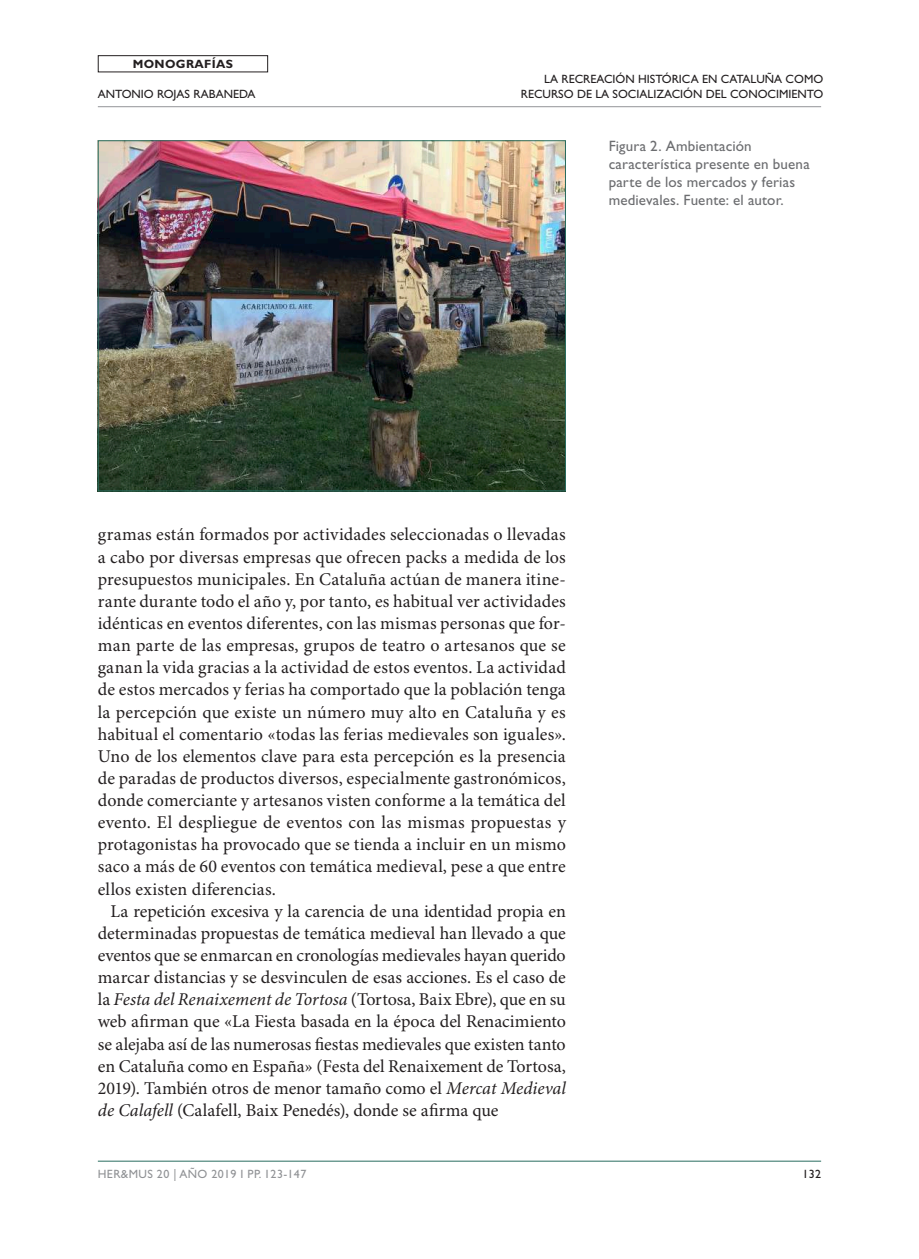
<style>
.page{position:relative;width:919px;height:1259px;background:#fff}
.page>*{position:absolute;margin:0;border:0;box-sizing:border-box;transform-origin:0 0}
.t1{font:18px/22.2px "Minion Pro";color:#231f20;text-align:justify}
.t2{font:15px/18px "Gill Sans Std";letter-spacing:.01em;color:#6c6d70}
.t3{font:12px/14.4px "Gill Sans Std";color:#231f20;text-align:right}
.t4{font:12px "Gill Sans Std";letter-spacing:.03em;color:#919396}
.t5{font:700 12px "Gill Sans Std";color:#231f20}
.s1{font-style:italic}
</style>
<div class="page">
<hr style="left:98px;top:1160px;width:723px;height:1px;background:#296d5f">
<hr style="left:98px;top:106px;width:723px;height:1px;background:#939598">
<div style="left:98px;top:55px;width:170px;height:17px;border:1px solid #231f20"></div>
<img style="left:100px;top:142px;width:464px;height:347px">
<p class="t5" style="left:133px;top:57px;width:21px">MONOGRAFÍAS</p>
<p class="t3" style="left:98px;top:87px;width:159px">ANTONIO ROJAS RABANEDA</p>
<p class="t3" style="left:520px;top:72px;width:304px">LA RECREACIÓN HISTÓRICA EN CATALUÑA COMO<br>RECURSO DE LA SOCIALIZACIÓN DEL CONOCIMIENTO</p>
<p class="t2" style="left:608px;top:137px;width:202px">Figura 2. Ambientación característica presente en buena parte de los mercados y ferias medievales. Fuente: el autor.</p>
<p class="t1" style="left:98px;top:524px;width:469px">gramas están formados por actividades seleccionadas o llevadas a cabo por diversas empresas que ofrecen packs a medida de los presupuestos municipales. En Cataluña actúan de manera itine&shy;rante durante todo el año y, por tanto, es habitual ver actividades idénticas en eventos diferentes, con las mismas personas que for&shy;man parte de las empresas, grupos de teatro o artesanos que se ganan la vida gracias a la actividad de estos eventos. La actividad de estos mercados y ferias ha comportado que la población tenga la percepción que existe un número muy alto en Cataluña y es habitual el comentario «todas las ferias medievales son iguales».<br>Uno de los elementos clave para esta percepción es la presencia de paradas de productos diversos, especialmente gastronómicos, donde comerciante y artesanos visten conforme a la temática del evento. El despliegue de eventos con las mismas propuestas y protagonistas ha provocado que se tienda a incluir en un mismo saco a más de 60 eventos con temática medieval, pese a que entre ellos existen diferencias.</p>
<p class="t1" style="left:98px;top:900px;width:469px;text-indent:13px">La repetición excesiva y la carencia de una identidad propia en determinadas propuestas de temática medieval han llevado a que eventos que se enmarcan en cronologías medievales hayan querido marcar distancias y se desvinculen de esas acciones. Es el caso de la <span class="s1">Festa del Renaixement de Tortosa</span> (Tortosa, Baix Ebre), que en su web afirman que «La Fiesta basada en la época del Renacimiento se alejaba así de las numerosas fiestas medievales que existen tanto en Cataluña como en España» (Festa del Renaixement de Tortosa, 2019). También otros de menor tamaño como el <span class="s1">Mercat Medieval de Calafell</span> (Calafell, Baix Penedés), donde se afirma que</p>
<p class="t4" style="left:98px;top:1167px;width:210px">HER&amp;MUS 20 | AÑO 2019 I PP. 123-147</p>
<p class="t3" style="left:802px;top:1166px;width:20px">132</p>
</div>
